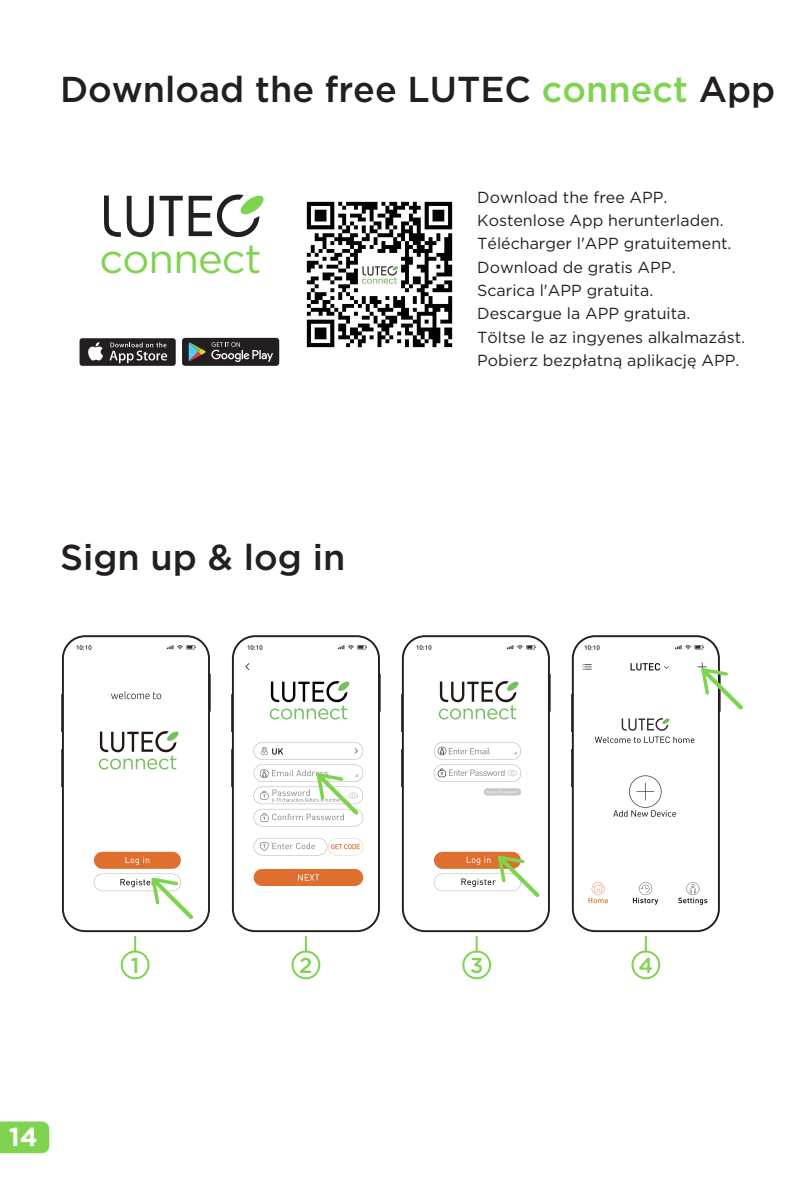
<style>
.page{position:relative;width:808px;height:1191px;background:#fff}
.page>*{position:absolute;margin:0;border:0;box-sizing:border-box;transform-origin:0 0}
.t1{font:40.8px "Gotham";letter-spacing:-.02em;color:#7fd44f}
.t2{font:500 36px "Gotham";color:#231f20}
.t3{font:700 26px "Gotham";color:#fff}
.t4{font:500 21.6px "Gotham";color:#7fd44f}
.t5{font:16px/23.2px "Gotham";color:#231f20}
.s1{color:#7fd44f}
</style>
<div class="page">
<img style="left:571px;top:862px;width:1px;height:49px">
<svg style="left:62px;top:635px;width:148px;height:297px"></svg>
<hr style="left:61px;top:694px;width:2px;height:38px;background:#231f20">
<hr style="left:61px;top:749px;width:2px;height:38px;background:#231f20">
<hr style="left:209px;top:673px;width:2px;height:38px;background:#231f20">
<svg style="left:232px;top:635px;width:148px;height:297px"></svg>
<hr style="left:231px;top:694px;width:2px;height:38px;background:#231f20">
<hr style="left:231px;top:749px;width:2px;height:38px;background:#231f20">
<hr style="left:379px;top:673px;width:2px;height:38px;background:#231f20">
<svg style="left:402px;top:635px;width:148px;height:297px"></svg>
<hr style="left:401px;top:694px;width:2px;height:38px;background:#231f20">
<hr style="left:401px;top:749px;width:2px;height:38px;background:#231f20">
<hr style="left:549px;top:673px;width:2px;height:38px;background:#231f20">
<svg style="left:572px;top:635px;width:148px;height:297px"></svg>
<hr style="left:571px;top:694px;width:2px;height:38px;background:#231f20">
<hr style="left:571px;top:749px;width:2px;height:38px;background:#231f20">
<svg style="left:149px;top:875px;width:48px;height:48px"></svg>
<svg style="left:314px;top:770px;width:48px;height:48px"></svg>
<svg style="left:495px;top:853px;width:48px;height:48px"></svg>
<div style="left:121px;top:950px;width:29px;height:29px;border:2px solid #7fd44f;border-radius:50%"></div>
<svg style="left:134px;top:936px;width:2px;height:15px"></svg>
<div style="left:292px;top:950px;width:28px;height:29px;border:2px solid #7fd44f;border-radius:50%"></div>
<svg style="left:305px;top:936px;width:2px;height:15px"></svg>
<div style="left:462px;top:950px;width:29px;height:29px;border:2px solid #7fd44f;border-radius:50%"></div>
<svg style="left:476px;top:936px;width:2px;height:15px"></svg>
<div style="left:631px;top:950px;width:29px;height:29px;border:2px solid #7fd44f;border-radius:50%"></div>
<svg style="left:645px;top:936px;width:2px;height:15px"></svg>
<svg style="left:699px;top:665px;width:44px;height:48px"></svg>
<div style="left:182px;top:338px;width:97px;height:28px;background:#231f20;border-radius:3px"></div>
<svg style="left:189px;top:342px;width:84px;height:20px"></svg>
<div style="left:80px;top:338px;width:96px;height:28px;background:#231f20;border-radius:3px"></div>
<svg style="left:88px;top:342px;width:15px;height:18px"></svg>
<svg style="left:110px;top:342px;width:57px;height:21px"></svg>
<svg style="left:127px;top:196px;width:27px;height:41px"></svg>
<svg style="left:160px;top:196px;width:23px;height:40px"></svg>
<svg style="left:104px;top:195px;width:17px;height:42px"></svg>
<svg style="left:189px;top:194px;width:75px;height:43px"></svg>
<img style="left:306px;top:201px;width:147px;height:147px">
<div style="left:0;top:1121px;width:49px;height:32px;background:#7fd44f"></div>
<h2 class="t2" style="left:60px;top:65px;width:717px">Download the free LUTEC <span class="s1">connect</span> App</h2>
<h1 class="t1" style="left:100px;top:233px;width:164px">connect</h1>
<h2 class="t2" style="left:60px;top:533px;width:287px">Sign up &amp; log in</h2>
<p class="t5" style="left:477px;top:185px;width:269px">Download the free APP.<br>Kostenlose App herunterladen.<br>Télécharger l'APP gratuitement.<br>Download de gratis APP.<br>Scarica l'APP gratuita.<br>Descargue la APP gratuita.<br>Töltse le az ingyenes alkalmazást.<br>Pobierz bezpłatną aplikację APP.</p>
<h3 class="t3" style="left:9px;top:1122px;width:30px">14</h3>
<h3 class="t4" style="left:131px;top:950px;width:10px">1</h3>
<h3 class="t4" style="left:299px;top:950px;width:15px">2</h3>
<h3 class="t4" style="left:470px;top:950px;width:15px">3</h3>
<h3 class="t4" style="left:638px;top:950px;width:16px">4</h3>
</div>
